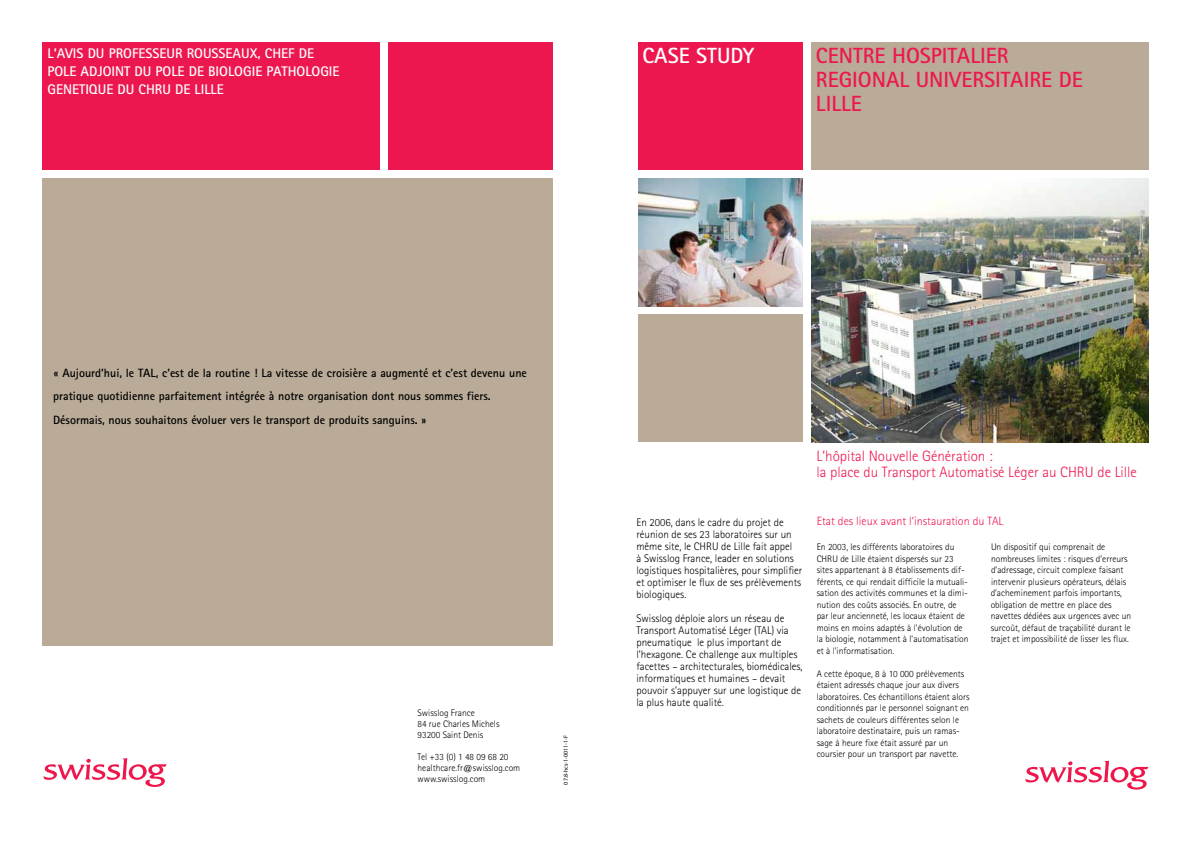
<style>
.page{position:relative;width:1191px;height:842px;background:#fff}
.page>*{position:absolute;margin:0;border:0;box-sizing:border-box;transform-origin:0 0}
.t1{font:700 22px/24px "Rotis Sans Serif Pro";color:#ed174f}
.t2{font:700 22px "Rotis Sans Serif Pro";color:#fff}
.t3{font:300 15px/16px "Rotis Sans Serif Pro";color:#ed174f}
.t4{font:700 14px/18px "Rotis Sans Serif Pro";color:#fff}
.t5{font:700 12px/23px "Rotis Sans Serif Pro";color:#000}
.t6{font:300 12px "Rotis Sans Serif Pro";color:#ed174f}
.t7{font:300 11px/12px "Rotis Sans Serif Pro";color:#000}
.t8{font:300 9.5px/11.5px "Rotis Sans Serif Pro";color:#000}
.t9{font:6px "Myriad Pro";color:#000}
</style>
<div class="page">
<div style="left:43px;top:43px;width:337px;height:127px;background:#ed174f"></div>
<img style="left:811px;top:179px;width:337px;height:263px">
<div style="left:811px;top:43px;width:337px;height:127px;background:#b9ab97"></div>
<div style="left:638px;top:43px;width:164px;height:127px;background:#ed174f"></div>
<div style="left:43px;top:179px;width:510px;height:467px;background:#b9ab97"></div>
<div style="left:388px;top:43px;width:165px;height:127px;background:#ed174f"></div>
<svg style="left:1025px;top:760px;width:123px;height:29px"></svg>
<div style="left:638px;top:315px;width:164px;height:127px;background:#b9ab97"></div>
<img style="left:638px;top:179px;width:164px;height:127px">
<svg style="left:43px;top:758px;width:124px;height:29px"></svg>
<h3 class="t4" style="left:47px;top:44px;width:293px">L’AVIS DU PROFESSEUR ROUSSEAUX, CHEF DE<br>POLE ADJOINT DU POLE DE BIOLOGIE PATHOLOGIE<br>GENETIQUE du cHRU DE LILLE</h3>
<h1 class="t2" style="left:642px;top:42px;width:13px">case</h1>
<h1 class="t2" style="left:696px;top:42px;width:13px">stud</h1>
<h1 class="t2" style="left:742px;top:42px;width:13px">y</h1>
<h1 class="t1" style="left:816px;top:44px;width:268px">CENTRE HOSPITALIER<br>REGIONAL UNIVERSITAIRE DE<br>LILLE</h1>
<p class="t5" style="left:53px;top:362px;width:475px">« Aujourd’hui, le TAL, c’est de la routine ! La vitesse de croisière a augmenté et c’est devenu une pratique quotidienne parfaitement intégrée à notre organisation dont nous sommes fiers.<br>Désormais, nous souhaitons évoluer vers le transport de produits sanguins. »</p>
<p class="t8" style="left:417px;top:708px;width:83px;line-height:11px">Swisslog France<br>84 rue Charles Michels<br>93200 Saint Denis</p>
<p class="t8" style="left:417px;top:752px;width:104px;line-height:11px">Tel +33 (0) 1 48 09 68 20 healthcare.fr@swisslog.com www.swisslog.com</p>
<p class="t9" style="left:562px;top:784px;width:51px;rotate:-90deg">07.8-hcs-1-0011-1-F</p>
<p class="t7" style="left:636px;top:517px;width:167px">En 2006, dans le cadre du projet de réunion de ses 23 laboratoires sur un même site, le CHRU de Lille fait appel<br>à Swisslog France, leader en solutions logistiques hospitalières, pour simplifier et optimiser le flux de ses prélèvements biologiques.</p>
<p class="t7" style="left:636px;top:613px;width:167px">Swisslog déploie alors un réseau de Transport Automatisé Léger (TAL) via pneumatique le plus important de l’hexagone. Ce challenge aux multiples facettes – architecturales, biomédicales, informatiques et humaines – devait pouvoir s’appuyer sur une logistique de la plus haute qualité.</p>
<h2 class="t3" style="left:816px;top:448px;width:322px">L’hôpital Nouvelle Génération :<br>la place du Transport Automatisé Léger au CHRU de Lille</h2>
<p class="t6" style="left:816px;top:514px;width:188px">Etat des lieux avant l‘instauration du TAL</p>
<p class="t8" style="left:816px;top:541px;width:153px">En 2003, les différents laboratoires du CHRU de Lille étaient dispersés sur 23 sites appartenant à 8 établissements dif&shy;férents, ce qui rendait difficile la mutuali&shy;sation des activités communes et la dimi&shy;nution des coûts associés. En outre, de par leur ancienneté, les locaux étaient de moins en moins adaptés à l’évolution de la biologie, notamment à l’automatisation et à l’informatisation.</p>
<p class="t8" style="left:816px;top:668px;width:154px">A cette époque, 8 à 10 000 prélèvements étaient adressés chaque jour aux divers laboratoires. Ces échantillons étaient alors conditionnés par le personnel soignant en sachets de couleurs différentes selon le laboratoire destinataire, puis un ramas&shy;sage à heure fixe était assuré par un coursier pour un transport par navette.</p>
<p class="t8" style="left:990px;top:541px;width:142px">Un dispositif qui comprenait de nombreuses limites : risques d’erreurs d’adressage, circuit complexe faisant intervenir plusieurs opérateurs, délais d’acheminement parfois importants, obligation de mettre en place des navettes dédiées aux urgences avec un surcoût, défaut de traçabilité durant le trajet et impossibilité de lisser les flux.</p>
</div>
